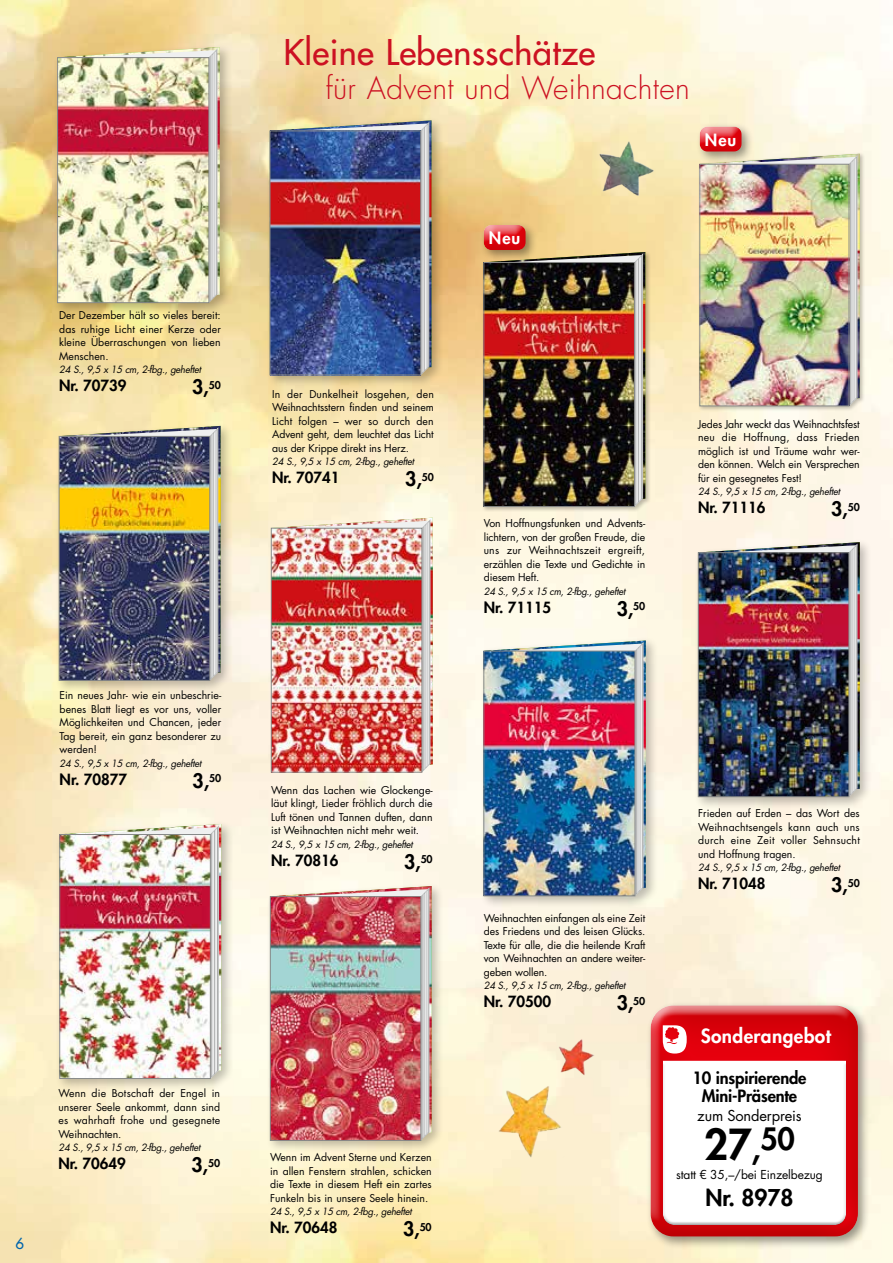
<style>
.page{position:relative;width:893px;height:1263px;background:#fff}
.page>*{position:absolute;margin:0;border:0;box-sizing:border-box;transform-origin:0 0}
.t1{font:800 41.7px "Futura Std";color:#000}
.t2{font:500 34.5px "Futura Std";letter-spacing:.01em;color:#c12}
.t3{font:300 30px "Futura Std";letter-spacing:.01em;color:#c12}
.t4{font:800 22.5px "Futura Std";color:#000}
.t5{font:800 19.5px "Futura Std";color:#000}
.t6{font:800 19.05px "Futura Std";letter-spacing:.02em;color:#fff}
.t7{font:800 16.5px/18.9px "Futura Std";letter-spacing:-.01em;color:#000;text-align:center}
.t8{font:800 16.5px "Futura Std";letter-spacing:.06em;color:#fff}
.t9{font:800 15px "Futura Std";color:#000}
.t10{font:500 15px "Futura Std";color:#0064ac}
.t11{font:14.7px "Futura Std";letter-spacing:-.01em;color:#000}
.t12{font:12px "Futura Std";letter-spacing:-.01em;color:#000}
.t13{font:10.5px/13.5px "Futura Std";color:#000;text-align:justify}
.t14{font:italic 9.75px "Futura Std";letter-spacing:-.03em;color:#000}
.s1{font-size:32.1px}
</style>
<div class="page">
<img style="left:0;top:0;width:893px;height:1263px">
<div style="left:646px;top:1001px;width:225px;height:248px;background:#000;opacity:.4"></div>
<div style="left:649px;top:1003px;width:210px;height:219px;background:#fff;opacity:.75"></div>
<div style="left:649px;top:1011px;width:210px;height:226px;background:#c12;opacity:.3"></div>
<div style="left:660px;top:1058px;width:186px;height:7px;background:#fff;opacity:.35"></div>
<div style="left:660px;top:1062px;width:186px;height:163px;background:#fff"></div>
<svg style="left:663px;top:1025px;width:24px;height:28px"></svg>
<div style="left:480px;top:637px;width:178px;height:271px;background:#000;opacity:.25"></div>
<img style="left:484px;top:640px;width:162px;height:256px">
<img style="left:486px;top:653px;width:147px;height:241px">
<div style="left:484px;top:651px;width:151px;height:245px;border:1px solid #878988"></div>
<div style="left:53px;top:43px;width:180px;height:272px;background:#000;opacity:.25"></div>
<svg style="left:57px;top:47px;width:163px;height:255px;background:#d6ccb6"></svg>
<img style="left:59px;top:59px;width:148px;height:242px">
<div style="left:57px;top:57px;width:152px;height:246px;border:1px solid #878988"></div>
<div style="left:55px;top:422px;width:178px;height:271px;background:#000;opacity:.25"></div>
<svg style="left:59px;top:426px;width:162px;height:254px;background:#bfbcaf"></svg>
<img style="left:61px;top:438px;width:147px;height:240px">
<div style="left:59px;top:436px;width:151px;height:244px;border:1px solid #878988"></div>
<div style="left:55px;top:820px;width:179px;height:271px;background:#000;opacity:.25"></div>
<svg style="left:60px;top:824px;width:161px;height:254px"></svg>
<img style="left:62px;top:836px;width:146px;height:240px">
<div style="left:60px;top:834px;width:150px;height:244px;border:1px solid #878988"></div>
<div style="left:266px;top:117px;width:178px;height:271px;background:#000;opacity:.25"></div>
<img style="left:270px;top:120px;width:162px;height:255px">
<img style="left:272px;top:133px;width:147px;height:240px">
<div style="left:270px;top:131px;width:151px;height:244px;border:1px solid #878988"></div>
<div style="left:266px;top:882px;width:178px;height:271px;background:#000;opacity:.25"></div>
<img style="left:270px;top:886px;width:162px;height:254px">
<img style="left:272px;top:898px;width:147px;height:240px">
<div style="left:270px;top:896px;width:151px;height:244px;border:1px solid #878988"></div>
<img style="left:271px;top:518px;width:162px;height:254px">
<img style="left:273px;top:530px;width:147px;height:240px">
<div style="left:271px;top:528px;width:151px;height:244px;border:1px solid #878988"></div>
<div style="left:482px;top:250px;width:169px;height:262px;background:#000;opacity:.25"></div>
<svg style="left:538px;top:252px;width:107px;height:254px;background:#b8b0a6"></svg>
<img style="left:486px;top:264px;width:147px;height:241px">
<div style="left:484px;top:262px;width:151px;height:245px;border:1px solid #878988"></div>
<div style="left:480px;top:221px;width:58px;height:42px;background:#000;opacity:.4"></div>
<div style="left:481px;top:223px;width:45px;height:22px;background:#fff;opacity:.75"></div>
<div style="left:481px;top:226px;width:45px;height:25px;background:#c12;opacity:.3"></div>
<div style="left:694px;top:538px;width:178px;height:271px;background:#000;opacity:.25"></div>
<img style="left:698px;top:542px;width:162px;height:254px">
<img style="left:700px;top:555px;width:147px;height:240px">
<div style="left:698px;top:553px;width:151px;height:244px;border:1px solid #878988"></div>
<div style="left:698px;top:152px;width:167px;height:260px;background:#000;opacity:.25"></div>
<img style="left:754px;top:154px;width:106px;height:252px">
<img style="left:702px;top:166px;width:145px;height:238px">
<div style="left:700px;top:164px;width:149px;height:242px;border:1px solid #878988"></div>
<div style="left:695px;top:122px;width:59px;height:42px;background:#000;opacity:.4"></div>
<div style="left:697px;top:124px;width:45px;height:22px;background:#fff;opacity:.75"></div>
<div style="left:697px;top:127px;width:45px;height:26px;background:#c12;opacity:.3"></div>
<img style="left:594px;top:139px;width:63px;height:62px">
<img style="left:557px;top:1038px;width:37px;height:38px">
<img style="left:496px;top:1081px;width:69px;height:78px">
<h3 class="t10" style="left:16px;top:1234px;width:10px">6</h3>
<p class="t13" style="left:59px;top:309px;width:163px">Der Dezember hält so vieles bereit: das ruhige Licht einer Kerze oder kleine Überraschungen von lieben Menschen.</p>
<p class="t14" style="left:59px;top:363px;width:143px">24 S., 9,5 x 15 cm, 2-fbg., geheftet</p>
<h3 class="t9" style="left:59px;top:376px;width:69px">Nr. 70739</h3>
<h3 class="t5" style="left:192px;top:375px;width:30px">3,<sup>50</sup></h3>
<p class="t13" style="left:60px;top:689px;width:163px">Ein neues Jahr- wie ein unbeschrie&shy;benes Blatt liegt es vor uns, voller Möglichkeiten und Chancen, jeder Tag bereit, ein ganz besonderer zu werden!</p>
<p class="t14" style="left:60px;top:757px;width:143px">24 S., 9,5 x 15 cm, 2-fbg., geheftet</p>
<h3 class="t9" style="left:60px;top:770px;width:69px">Nr. 70877</h3>
<h3 class="t5" style="left:193px;top:768px;width:30px">3,<sup>50</sup></h3>
<h2 class="t2" style="left:284px;top:30px;width:313px">Kleine Lebensschätze</h2>
<h3 class="t3" style="left:326px;top:70px;width:365px">für Advent und Weihnachten</h3>
<h3 class="t8" style="left:705px;top:129px;width:33px">Neu</h3>
<h3 class="t8" style="left:489px;top:228px;width:33px">Neu</h3>
<p class="t13" style="left:272px;top:387px;width:163px">In der Dunkelheit losgehen, den Weihnachtsstern finden und seinem Licht folgen – wer so durch den Advent geht, dem leuchtet das Licht aus der Krippe direkt ins Herz.</p>
<p class="t14" style="left:272px;top:455px;width:143px">24 S., 9,5 x 15 cm, 2-fbg., geheftet</p>
<h3 class="t9" style="left:272px;top:468px;width:69px">Nr. 70741</h3>
<h3 class="t5" style="left:405px;top:467px;width:30px">3,<sup>50</sup></h3>
<p class="t13" style="left:484px;top:517px;width:163px">Von Hoffnungsfunken und Advents&shy;lichtern, von der großen Freude, die uns zur Weihnachtszeit ergreift, erzählen die Texte und Gedichte in diesem Heft.</p>
<p class="t14" style="left:484px;top:585px;width:143px">24 S., 9,5 x 15 cm, 2-fbg., geheftet</p>
<h3 class="t9" style="left:484px;top:598px;width:69px">Nr. 71115</h3>
<h3 class="t5" style="left:617px;top:596px;width:30px">3,<sup>50</sup></h3>
<p class="t13" style="left:698px;top:417px;width:163px">Jedes Jahr weckt das Weihnachtsfest neu die Hoffnung, dass Frieden möglich ist und Träume wahr wer&shy;den können. Welch ein Versprechen für ein gesegnetes Fest!</p>
<p class="t14" style="left:698px;top:486px;width:143px">24 S., 9,5 x 15 cm, 2-fbg., geheftet</p>
<h3 class="t9" style="left:698px;top:498px;width:69px">Nr. 71116</h3>
<h3 class="t5" style="left:831px;top:497px;width:30px">3,<sup>50</sup></h3>
<p class="t13" style="left:271px;top:783px;width:163px">Wenn das Lachen wie Glockenge&shy;läut klingt, Lieder fröhlich durch die Luft tönen und Tannen duften, dann ist Weihnachten nicht mehr weit.</p>
<p class="t14" style="left:271px;top:838px;width:143px">24 S., 9,5 x 15 cm, 2-fbg., geheftet</p>
<h3 class="t9" style="left:271px;top:851px;width:69px">Nr. 70816</h3>
<h3 class="t5" style="left:404px;top:849px;width:30px">3,<sup>50</sup></h3>
<p class="t13" style="left:484px;top:911px;width:163px">Weihnachten einfangen als eine Zeit des Friedens und des leisen Glücks.<br>Texte für alle, die die heilende Kraft von Weihnachten an andere weiter&shy;geben wollen.</p>
<p class="t14" style="left:484px;top:980px;width:143px">24 S., 9,5 x 15 cm, 2-fbg., geheftet</p>
<h3 class="t9" style="left:484px;top:992px;width:69px">Nr. 70500</h3>
<h3 class="t5" style="left:617px;top:991px;width:30px">3,<sup>50</sup></h3>
<p class="t13" style="left:698px;top:807px;width:163px">Frieden auf Erden – das Wort des Weihnachtsengels kann auch uns durch eine Zeit voller Sehnsucht und Hoffnung tragen.</p>
<p class="t14" style="left:698px;top:861px;width:143px">24 S., 9,5 x 15 cm, 2-fbg., geheftet</p>
<h3 class="t9" style="left:698px;top:874px;width:69px">Nr. 71048</h3>
<h3 class="t5" style="left:831px;top:873px;width:30px">3,<sup>50</sup></h3>
<h3 class="t6" style="left:701px;top:1023px;width:132px">Sonderangebot</h3>
<p class="t13" style="left:58px;top:1087px;width:163px">Wenn die Botschaft der Engel in unserer Seele ankommt, dann sind es wahrhaft frohe und gesegnete Weihnachten.</p>
<p class="t14" style="left:58px;top:1141px;width:143px">24 S., 9,5 x 15 cm, 2-fbg., geheftet</p>
<h3 class="t9" style="left:58px;top:1154px;width:69px">Nr. 70649</h3>
<h3 class="t5" style="left:192px;top:1153px;width:30px">3,<sup>50</sup></h3>
<p class="t13" style="left:270px;top:1151px;width:163px">Wenn im Advent Sterne und Kerzen in allen Fenstern strahlen, schicken die Texte in diesem Heft ein zartes Funkeln bis in unsere Seele hinein.</p>
<p class="t14" style="left:270px;top:1205px;width:143px">24 S., 9,5 x 15 cm, 2-fbg., geheftet</p>
<h3 class="t9" style="left:270px;top:1218px;width:69px">Nr. 70648</h3>
<h3 class="t5" style="left:403px;top:1217px;width:30px">3,<sup>50</sup></h3>
<h3 class="t7" style="left:692px;top:1068px;width:116px">10 inspirierende<br>Mini-Präsente</h3>
<h3 class="t11" style="left:697px;top:1106px;width:106px">zum Sonderpreis</h3>
<h1 class="t1" style="left:704px;top:1118px;width:92px">27<span class="s1">,</span><sup>50</sup></h1>
<p class="t12" style="left:676px;top:1166px;width:148px">statt € 35,–/bei Einzelbezug</p>
<h3 class="t4" style="left:705px;top:1183px;width:90px">Nr. 8978</h3>
</div>
